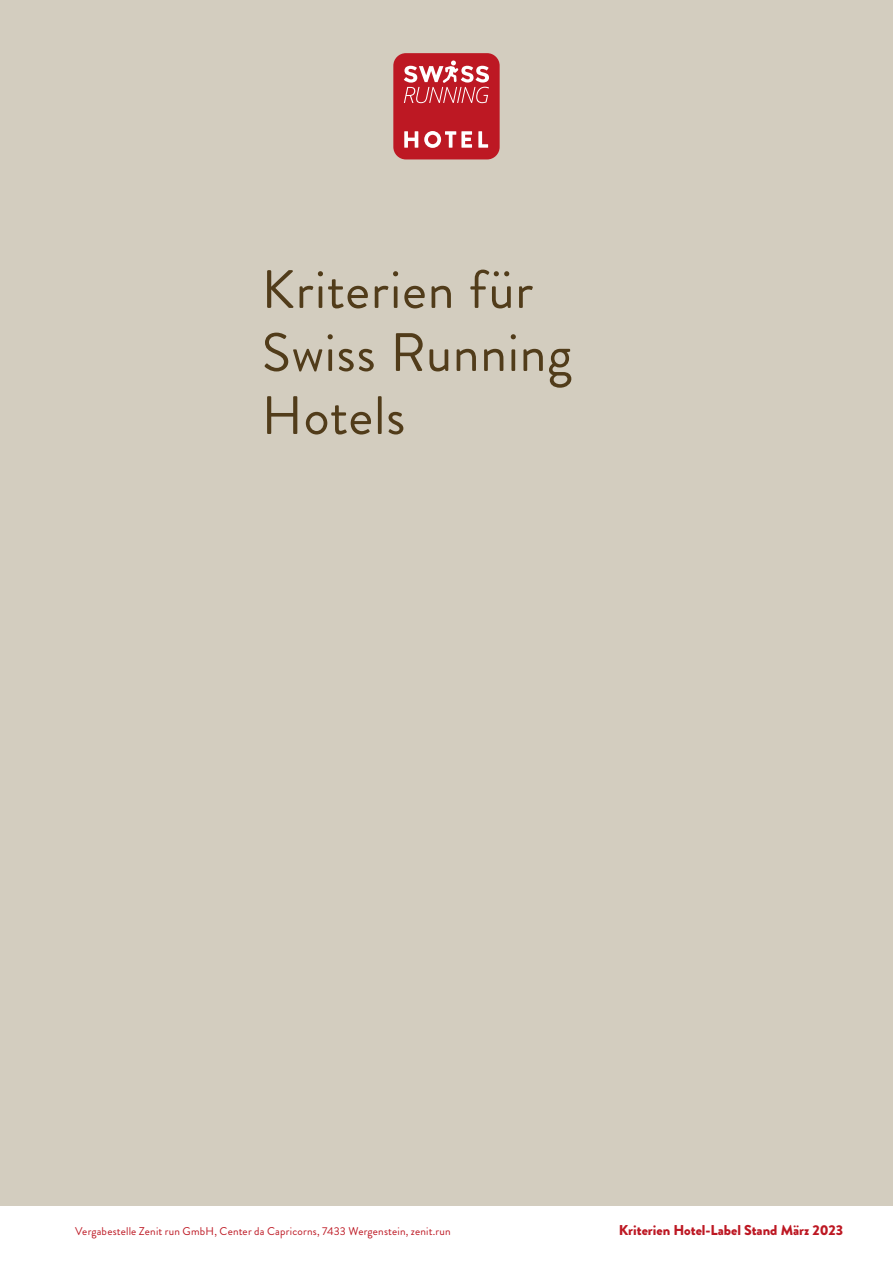
<style>
.page{position:relative;width:893px;height:1263px;background:#fff}
.page>*{position:absolute;margin:0;border:0;box-sizing:border-box;transform-origin:0 0}
.t1{font:54px/63px "Brandon Grotesque";letter-spacing:.015em;color:#513c1a}
.t2{font:900 14.25px "Brandon Grotesque";color:#bd1823}
.t3{font:11.25px "Brandon Grotesque";letter-spacing:.015em;color:#bd1823}
</style>
<div class="page">
<div style="left:0;top:0;width:893px;height:1205px;background:#d3cdbf"></div>
<div style="left:393px;top:53px;width:107px;height:106px;background:#bd1823;border-radius:12px"></div>
<svg style="left:404px;top:61px;width:85px;height:42px"></svg>
<svg style="left:404px;top:131px;width:14px;height:17px"></svg>
<svg style="left:424px;top:131px;width:48px;height:17px"></svg>
<svg style="left:478px;top:131px;width:10px;height:17px"></svg>
<h1 class="t1" style="left:262px;top:259px;width:312px">Kriterien für<br>Swiss Running<br>Hotels</h1>
<p class="t3" style="left:75px;top:1223px;width:377px">Vergabestelle Zenit run GmbH, Center da Capricorns, 7433 Wergenstein, zenit.run</p>
<p class="t2" style="left:619px;top:1220px;width:226px">Kriterien Hotel-Label Stand März 2023</p>
</div>
